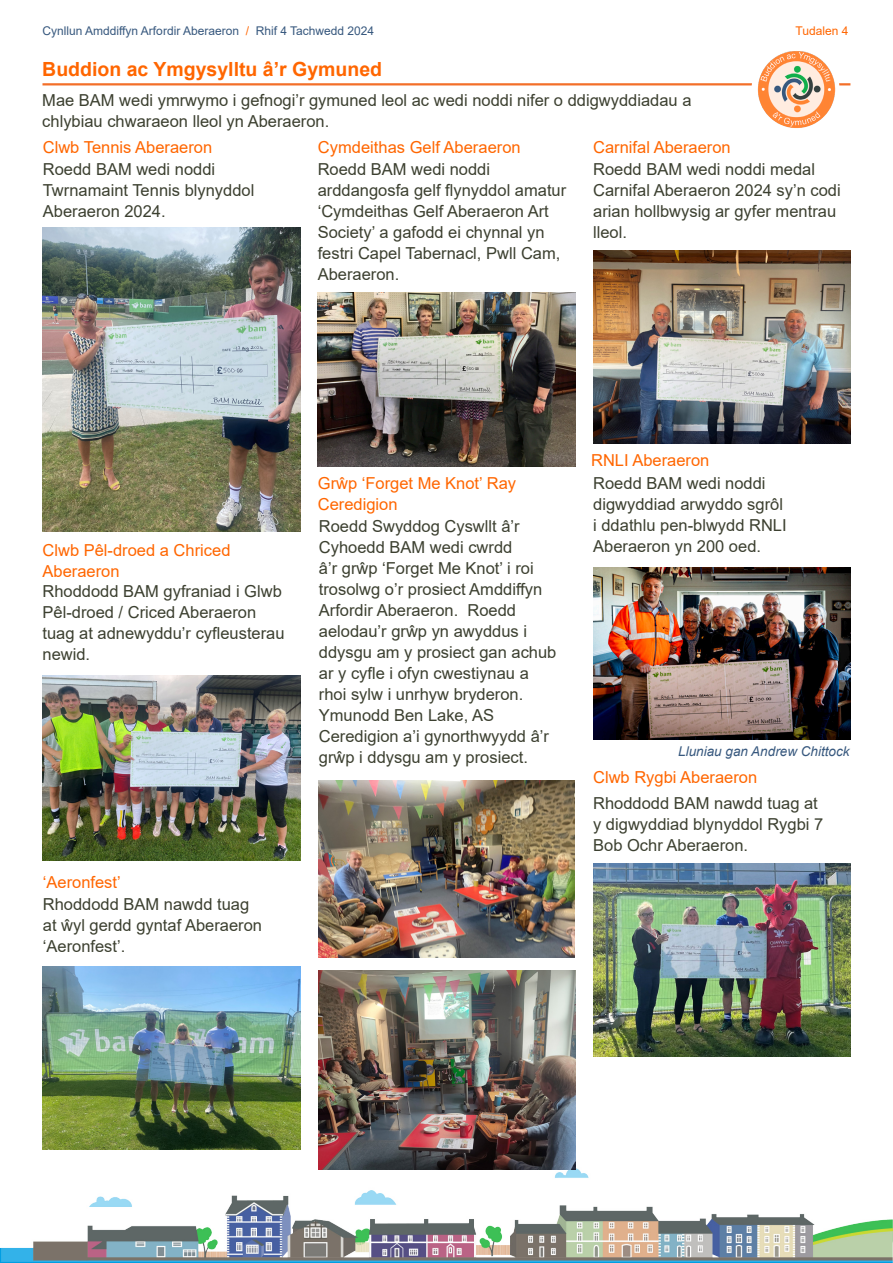
<style>
.page{position:relative;width:893px;height:1263px;background:#fff}
.page>*{position:absolute;margin:0;border:0;box-sizing:border-box;transform-origin:0 0}
.L1_heading_orange_ACDS_2024{font:700 19.5px "Arial";color:#f60}
.Body_Text_11pt_ACDS{font:16.5px/21px "Arial";color:#3c4030}
.Body_Text_11pt_ACDS-2{font:16.5px/21px "Arial";color:#f60}
.Caption_blue_ACDS_2024{font:italic 13.5px "Arial";color:#37587e}
.t1{font:12px "Arial";color:#37587e}
.t2{font:12px "Arial";color:#f60}
.s1{color:#f60}
</style>
<div class="page">
<img style="left:0;top:1161px;width:893px;height:102px">
<hr style="left:42px;top:83px;width:808px;height:2px;background:#f36f29">
<div style="left:752px;top:45px;width:87px;height:88px;background:#fff;border-radius:50%"></div>
<img style="left:757px;top:50px;width:78px;height:78px;border-radius:39px">
<img style="left:43px;top:675px;width:257px;height:185px">
<img style="left:43px;top:228px;width:257px;height:303px">
<img style="left:43px;top:966px;width:257px;height:183px">
<img style="left:318px;top:292px;width:257px;height:175px">
<img style="left:593px;top:864px;width:257px;height:193px">
<img style="left:593px;top:250px;width:257px;height:193px">
<img style="left:319px;top:780px;width:256px;height:177px">
<img style="left:319px;top:970px;width:257px;height:199px">
<img style="left:593px;top:567px;width:258px;height:172px">
<p class="t1" style="left:43px;top:23px;width:333px">Cynllun Amddiffyn Arfordir Aberaeron <span class="s1">/</span> Rhif 4 Tachwedd 2024</p>
<p class="t2" style="left:795px;top:23px;width:54px">Tudalen 4</p>
<p class="L1_heading_orange_ACDS_2024" style="left:42px;top:55px;width:341px">Buddion ac Ymgysylltu â’r Gymuned</p>
<p class="Body_Text_11pt_ACDS" style="left:42px;top:90px;width:651px">Mae BAM wedi ymrwymo i gefnogi’r gymuned leol ac wedi noddi nifer o ddigwyddiadau a chlybiau chwaraeon lleol yn Aberaeron.</p>
<p class="Body_Text_11pt_ACDS-2" style="left:43px;top:137px;width:171px">Clwb Tennis Aberaeron</p>
<p class="Body_Text_11pt_ACDS" style="left:43px;top:159px;width:213px">Roedd BAM wedi noddi<br>Twrnamaint Tennis blynyddol<br>Aberaeron 2024.</p>
<p class="Body_Text_11pt_ACDS-2" style="left:318px;top:137px;width:204px">Cymdeithas Gelf Aberaeron</p>
<p class="Body_Text_11pt_ACDS" style="left:318px;top:159px;width:250px">Roedd BAM wedi noddi arddangosfa gelf flynyddol amatur ‘Cymdeithas Gelf Aberaeron Art<br>Society’ a gafodd ei chynnal yn festri Capel Tabernacl, Pwll Cam,<br>Aberaeron.</p>
<p class="Body_Text_11pt_ACDS-2" style="left:593px;top:137px;width:139px">Carnifal Aberaeron</p>
<p class="Body_Text_11pt_ACDS" style="left:593px;top:159px;width:249px">Roedd BAM wedi noddi medal<br>Carnifal Aberaeron 2024 sy’n codi arian hollbwysig ar gyfer mentrau lleol.</p>
<p class="Body_Text_11pt_ACDS-2" style="left:43px;top:539px;width:189px">Clwb Pêl-droed a Chriced<br>Aberaeron</p>
<p class="Body_Text_11pt_ACDS" style="left:43px;top:581px;width:244px">Rhoddodd BAM gyfraniad i Glwb<br>Pêl-droed / Criced Aberaeron tuag at adnewyddu’r cyfleusterau newid.</p>
<p class="Body_Text_11pt_ACDS-2" style="left:318px;top:473px;width:200px">Grŵp ‘Forget Me Knot’ Ray<br>Ceredigion</p>
<p class="Body_Text_11pt_ACDS" style="left:319px;top:515px;width:239px">Roedd Swyddog Cyswllt â’r<br>Cyhoedd BAM wedi cwrdd<br>â’r grŵp ‘Forget Me Knot’ i roi trosolwg o’r prosiect Amddiffyn<br>Arfordir Aberaeron. Roedd aelodau’r grŵp yn awyddus i ddysgu am y prosiect gan achub ar y cyfle i ofyn cwestiynau a rhoi sylw i unrhyw bryderon.<br>Ymunodd Ben Lake, AS<br>Ceredigion a’i gynorthwyydd â’r grŵp i ddysgu am y prosiect.</p>
<p class="Body_Text_11pt_ACDS-2" style="left:43px;top:871px;width:79px">‘Aeronfest’</p>
<p class="Body_Text_11pt_ACDS" style="left:43px;top:893px;width:221px">Rhoddodd BAM nawdd tuag at ŵyl gerdd gyntaf Aberaeron ‘Aeronfest’.</p>
<p class="Body_Text_11pt_ACDS-2" style="left:591px;top:449px;width:120px">RNLI Aberaeron</p>
<p class="Body_Text_11pt_ACDS" style="left:593px;top:472px;width:195px">Roedd BAM wedi noddi digwyddiad arwyddo sgrôl i ddathlu pen-blwydd RNLI<br>Aberaeron yn 200 oed.</p>
<p class="Caption_blue_ACDS_2024" style="left:678px;top:742px;width:173px">Lluniau gan Andrew Chittock</p>
<p class="Body_Text_11pt_ACDS-2" style="left:593px;top:767px;width:166px">Clwb Rygbi Aberaeron</p>
<p class="Body_Text_11pt_ACDS" style="left:593px;top:792px;width:232px">Rhoddodd BAM nawdd tuag at y digwyddiad blynyddol Rygbi 7<br>Bob Ochr Aberaeron.</p>
</div>
